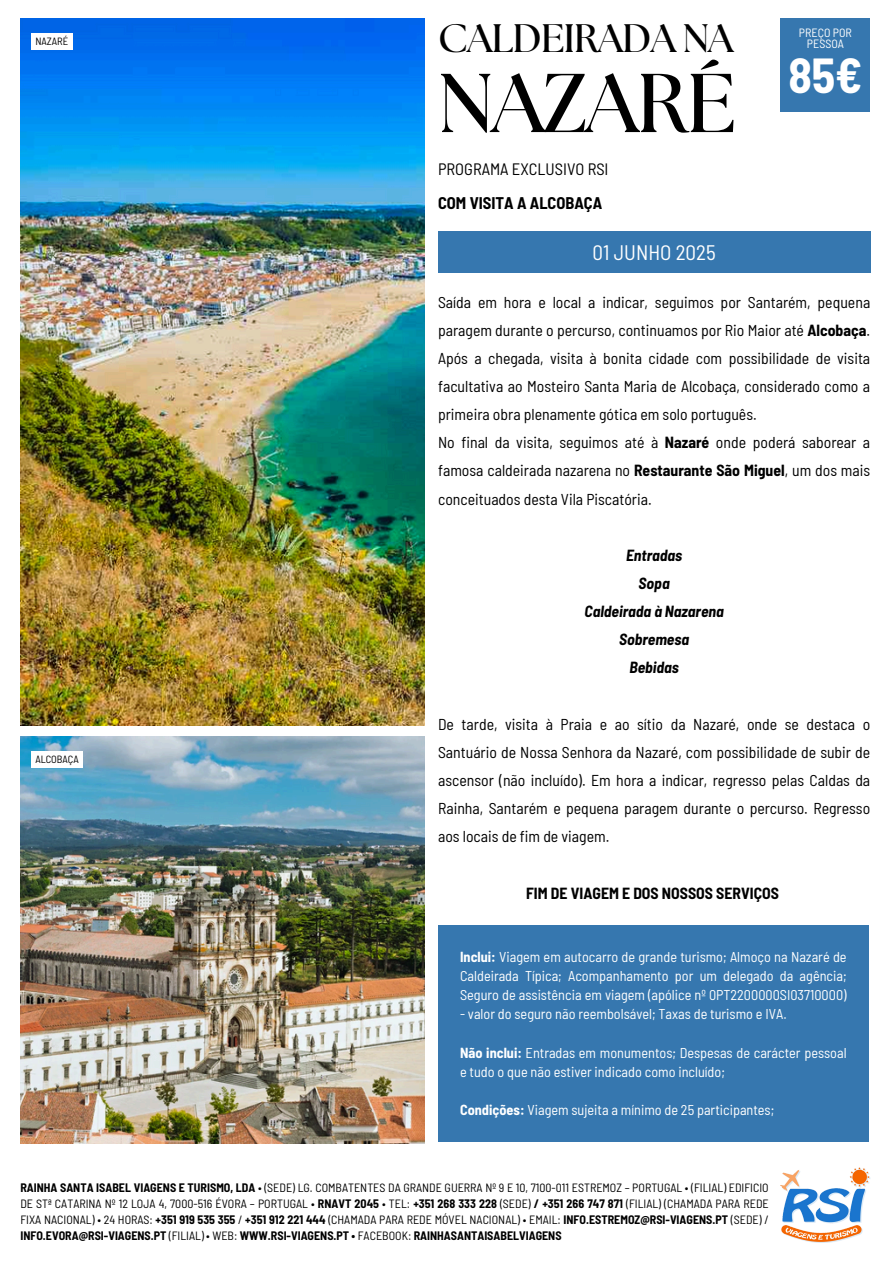
<style>
.page{position:relative;width:894px;height:1264px;background:#fff}
.page>*{position:absolute;margin:0;border:0;box-sizing:border-box;transform-origin:0 0}
.t1{font:700 83.1px "The Seasons";letter-spacing:-.02em;color:#000}
.t2{font:700 semi-condensed 48px "Barlow";color:#fff}
.t3{font:700 39.6px "The Seasons";letter-spacing:-.02em;color:#000}
.t4{font:semi-condensed 21px "Barlow";color:#fff}
.t5{font:semi-condensed 16.5px "Barlow";color:#000}
.t6{font:700 semi-condensed 16.5px "Barlow";color:#000}
.t7{font:semi-condensed 15.75px/28.2px "Barlow";color:#000}
.t8{font:italic 700 semi-condensed 15.75px/28.2px "Barlow";color:#000;text-align:center}
.t9{font:700 semi-condensed 15.75px "Barlow";color:#000}
.t10{font:semi-condensed 14.25px/19px "Barlow";color:#fff;text-align:justify}
.t11{font:semi-condensed 12px/16px "Barlow";color:#000;text-align:justify}
.t12{font:semi-condensed 12px/11.2px "Barlow";color:#fff;text-align:center}
.t13{font:semi-condensed 10.5px "Barlow";color:#000}
.s1{font-weight:700}
</style>
<div class="page">
<img style="left:780px;top:1167px;width:90px;height:75px">
<div style="left:438px;top:925px;width:430px;height:216px;background:#3677af"></div>
<div style="left:438px;top:232px;width:432px;height:41px;background:#3677af"></div>
<img style="left:20px;top:18px;width:404px;height:707px">
<div style="left:780px;top:18px;width:90px;height:93px;background:#3677af"></div>
<img style="left:20px;top:736px;width:404px;height:407px">
<div style="left:31px;top:33px;width:41px;height:16px;background:#fff"></div>
<div style="left:31px;top:751px;width:52px;height:17px;background:#fff"></div>
<p class="t13" style="left:35px;top:34px;width:34px">NAZARÉ</p>
<p class="t13" style="left:35px;top:753px;width:45px">ALCOBAÇA</p>
<p class="t3" style="left:438px;top:20px;width:297px">CALDEIRADA NA</p>
<p class="t1" style="left:438px;top:66px;width:300px">NAZARÉ</p>
<p class="t5" style="left:438px;top:159px;width:172px">PROGRAMA EXCLUSIVO RSI</p>
<h6 class="t6" style="left:438px;top:193px;width:166px">COM VISITA A ALCOBAÇA</h6>
<p class="t4" style="left:592px;top:239px;width:124px">01 JUNHO 2025</p>
<p class="t12" style="left:798px;top:26px;width:54px">PREÇO POR<br>PESSOA</p>
<p class="t2" style="left:788px;top:45px;width:76px">85€</p>
<h1 class="t7" style="left:438px;top:287px;width:433px">Saída em hora e local a indicar, seguimos por Santarém, pequena paragem durante o percurso, continuamos por Rio Maior até <span class="s1">Alcobaça</span>.<br>Após a chegada, visita à bonita cidade com possibilidade de visita facultativa ao Mosteiro Santa Maria de Alcobaça, considerado como a primeira obra plenamente gótica em solo português.<br>No final da visita, seguimos até à <span class="s1">Nazaré</span> onde poderá saborear a famosa caldeirada nazarena no <span class="s1">Restaurante São Miguel</span>, um dos mais conceituados desta Vila Piscatória.</h1>
<p class="t8" style="left:584px;top:540px;width:141px">Entradas<br>Sopa<br>Caldeirada à Nazarena<br>Sobremesa<br>Bebidas</p>
<p class="t7" style="left:438px;top:709px;width:433px;text-align:justify">De tarde, visita à Praia e ao sítio da Nazaré, onde se destaca o Santuário de Nossa Senhora da Nazaré, com possibilidade de subir de ascensor (não incluído). Em hora a indicar, regresso pelas Caldas da Rainha, Santarém e pequena paragem durante o percurso. Regresso aos locais de fim de viagem.</p>
<h4 class="t9" style="left:526px;top:882px;width:254px">FIM DE VIAGEM E DOS NOSSOS SERVIÇOS</h4>
<h2 class="t10" style="left:460px;top:946px;width:388px"><span class="s1">Inclui:</span> Viagem em autocarro de grande turismo; Almoço na Nazaré de Caldeirada Típica; Acompanhamento por um delegado da agência; Seguro de assistência em viagem (apólice nº 0PT2200000SI03710000)</h2>
<h2 class="t10" style="left:460px;top:1004px;width:328px">- valor do seguro não reembolsável; Taxas de turismo e IVA.</h2>
<h6 class="t10" style="left:460px;top:1042px;width:388px"><span class="s1">Não inclui:</span> Entradas em monumentos; Despesas de carácter pessoal e tudo o que não estiver indicado como incluído;</h6>
<h5 class="t10" style="left:460px;top:1099px;width:315px"><span class="s1">Condições:</span> Viagem sujeita a mínimo de 25 participantes;</h5>
<h3 class="t11" style="left:20px;top:1179px;width:749px"><span class="s1">RAINHA SANTA ISABEL VIAGENS E TURISMO, LDA</span> • (SEDE) LG. COMBATENTES DA GRANDE GUERRA Nº 9 E 10, 7100-011 ESTREMOZ – PORTUGAL • (FILIAL) EDIFICIO DE STª CATARINA Nº 12 LOJA 4, 7000-516 ÉVORA – PORTUGAL • <span class="s1">RNAVT 2045</span> • TEL: <span class="s1">+351 268 333 228</span> (SEDE) <span class="s1">/ +351 266 747 871</span> (FILIAL) (CHAMADA PARA REDE FIXA NACIONAL) • 24 HORAS: <span class="s1">+351 919 535 355</span> / <span class="s1">+351 912 221 444</span> (CHAMADA PARA REDE MÓVEL NACIONAL) • EMAIL: <span class="s1">INFO.ESTREMOZ@RSI-VIAGENS.PT</span> (SEDE) / <span class="s1">INFO.EVORA@RSI-VIAGENS.PT</span> (FILIAL) • WEB: <span class="s1">WWW.RSI-VIAGENS.PT •</span> FACEBOOK: <span class="s1">RAINHASANTAISABELVIAGENS</span></h3>
</div>
